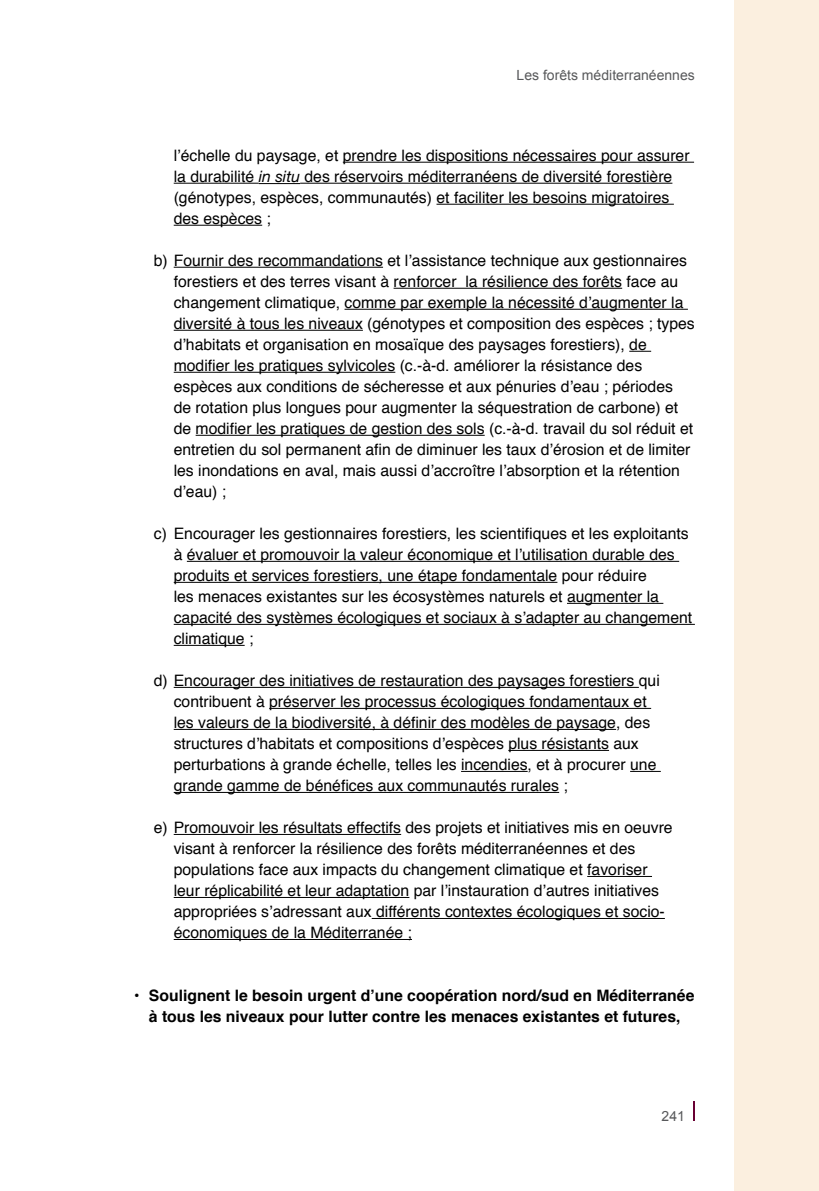
<style>
.page{position:relative;width:819px;height:1191px;background:#fff}
.page>*{position:absolute;margin:0;border:0;box-sizing:border-box;transform-origin:0 0}
.t1{font:15.75px/21px "Helvetica";color:#000}
.t2{font:700 15.75px/21px "Helvetica";color:#000;text-align:center}
.t3{font:14px "Arial";color:#58595b}
.s1{font-family:"Helvetica Neue";font-style:italic}
.s2{font-weight:400}
</style>
<div class="page">
<div style="left:734px;top:0;width:85px;height:1191px;background:#fbefdf"></div>
<svg style="left:693px;top:1101px;width:1px;height:20px"></svg>
<hr style="left:343px;top:162px;width:351px;height:1px;background:#000">
<hr style="left:174px;top:183px;width:85px;height:1px;background:#000">
<hr style="left:259px;top:183px;width:41px;height:1px;background:#000">
<hr style="left:300px;top:183px;width:372px;height:1px;background:#000">
<hr style="left:436px;top:204px;width:237px;height:1px;background:#000">
<hr style="left:174px;top:225px;width:88px;height:1px;background:#000">
<hr style="left:174px;top:267px;width:209px;height:1px;background:#000">
<hr style="left:393px;top:288px;width:229px;height:1px;background:#000">
<hr style="left:344px;top:309px;width:344px;height:1px;background:#000">
<hr style="left:174px;top:330px;width:189px;height:1px;background:#000">
<svg style="left:629px;top:351px;width:22px;height:1px"></svg>
<hr style="left:174px;top:372px;width:221px;height:1px;background:#000">
<hr style="left:196px;top:435px;width:288px;height:1px;background:#000">
<hr style="left:187px;top:561px;width:492px;height:1px;background:#000">
<hr style="left:174px;top:582px;width:383px;height:1px;background:#000">
<hr style="left:567px;top:603px;width:96px;height:1px;background:#000">
<hr style="left:174px;top:624px;width:520px;height:1px;background:#000">
<hr style="left:174px;top:645px;width:71px;height:1px;background:#000">
<hr style="left:174px;top:687px;width:465px;height:1px;background:#000">
<hr style="left:269px;top:708px;width:382px;height:1px;background:#000">
<hr style="left:174px;top:729px;width:442px;height:1px;background:#000">
<hr style="left:508px;top:750px;width:101px;height:1px;background:#000">
<hr style="left:461px;top:771px;width:66px;height:1px;background:#000">
<hr style="left:630px;top:771px;width:30px;height:1px;background:#000">
<hr style="left:174px;top:792px;width:385px;height:1px;background:#000">
<hr style="left:174px;top:834px;width:227px;height:1px;background:#000">
<hr style="left:587px;top:876px;width:65px;height:1px;background:#000">
<hr style="left:174px;top:897px;width:235px;height:1px;background:#000">
<hr style="left:371px;top:918px;width:294px;height:1px;background:#000">
<hr style="left:174px;top:939px;width:238px;height:1px;background:#000">
<p class="t3" style="left:516px;top:67px;width:180px">Les forêts méditerranéennes</p>
<p class="t1" style="left:174px;top:144px;width:517px">l’échelle du paysage, et prendre les dispositions nécessaires pour assurer la durabilité <span class="s1">in situ</span> des réservoirs méditerranéens de diversité forestière (génotypes, espèces, communautés) et faciliter les besoins migratoires des espèces ;</p>
<p class="t1" style="left:174px;top:249px;width:522px;text-indent:-20px">b) Fournir des recommandations et l’assistance technique aux gestionnaires forestiers et des terres visant à renforcer la résilience des forêts face au changement climatique, comme par exemple la nécessité d’augmenter la diversité à tous les niveaux (génotypes et composition des espèces ; types d’habitats et organisation en mosaïque des paysages forestiers), de modifier les pratiques sylvicoles (c.-à-d. améliorer la résistance des espèces aux conditions de sécheresse et aux pénuries d’eau ; périodes<br>de rotation plus longues pour augmenter la séquestration de carbone) et de modifier les pratiques de gestion des sols (c.-à-d. travail du sol réduit et entretien du sol permanent afin de diminuer les taux d’érosion et de limiter les inondations en aval, mais aussi d’accroître l’absorption et la rétention d’eau) ;</p>
<p class="t1" style="left:174px;top:522px;width:520px;text-indent:-20px">c) Encourager les gestionnaires forestiers, les scientifiques et les exploitants à évaluer et promouvoir la valeur économique et l’utilisation durable des produits et services forestiers, une étape fondamentale pour réduire<br>les menaces existantes sur les écosystèmes naturels et augmenter la capacité des systèmes écologiques et sociaux à s’adapter au changement climatique ;</p>
<p class="t1" style="left:174px;top:669px;width:487px;text-indent:-20px">d) Encourager des initiatives de restauration des paysages forestiers qui contribuent à préserver les processus écologiques fondamentaux et les valeurs de la biodiversité, à définir des modèles de paysage, des structures d’habitats et compositions d’espèces plus résistants aux perturbations à grande échelle, telles les incendies, et à procurer une grande gamme de bénéfices aux communautés rurales ;</p>
<p class="t1" style="left:174px;top:816px;width:500px;text-indent:-20px">e) Promouvoir les résultats effectifs des projets et initiatives mis en oeuvre visant à renforcer la résilience des forêts méditerranéennes et des populations face aux impacts du changement climatique et favoriser leur réplicabilité et leur adaptation par l’instauration d’autres initiatives appropriées s’adressant aux différents contextes écologiques et socio&shy;économiques de la Méditerranée ;</p>
<p class="t2" style="left:134px;top:984px;width:562px"><span class="s2">•</span> Soulignent le besoin urgent d’une coopération nord/sud en Méditerranée à tous les niveaux pour lutter contre les menaces existantes et futures,</p>
<p class="t3" style="left:661px;top:1108px;width:25px">241</p>
</div>
